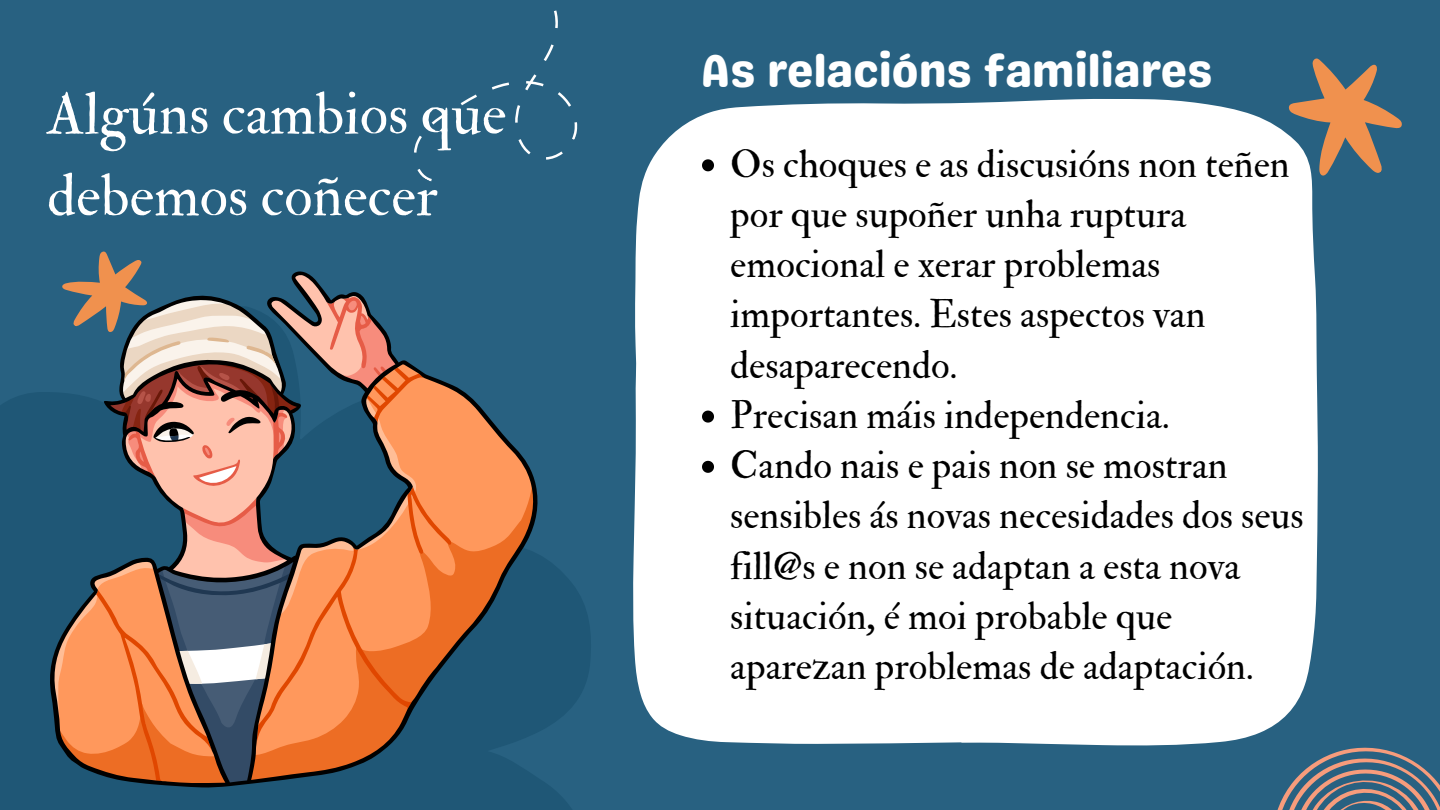
<style>
.page{position:relative;width:1440px;height:810px;background:#286181}
.page>*{position:absolute;margin:0;border:0;box-sizing:border-box;transform-origin:0 0}
.t1{font:58.8px/81.8px "IM FELL Double Pica Roman";color:#fff}
.t2{font:46px "Genty Sans";color:#fff}
.t3{font:38.7px/50.2px "IM FELL Double Pica Roman";color:#000}
</style>
<div class="page">
<svg style="left:0;top:392px;width:591px;height:418px;fill:#1f5776"></svg>
<div style="left:633px;top:99px;width:685px;height:647px;background:#fff"></div>
<svg style="left:702px;top:159px;width:12px;height:12px"></svg>
<svg style="left:702px;top:411px;width:12px;height:12px"></svg>
<svg style="left:702px;top:461px;width:12px;height:12px"></svg>
<svg style="left:1264px;top:58px;width:138px;height:143px"></svg>
<svg style="left:414px;top:10px;width:164px;height:172px"></svg>
<svg style="left:1277px;top:747px;width:163px;height:63px"></svg>
<svg style="left:50px;top:384px;width:487px;height:403px"></svg>
<svg style="left:47px;top:251px;width:404px;height:535px"></svg>
<p class="t1" style="left:47px;top:74px;width:461px">Algúns cambios que debemos coñecer</p>
<p class="t2" style="left:701px;top:43px;width:513px">As relacións familiares</p>
<p class="t3" style="left:730px;top:139px;width:561px">Os choques e as discusións non teñen por que supoñer unha ruptura emocional e xerar problemas importantes. Estes aspectos van desaparecendo.</p>
<p class="t3" style="left:730px;top:391px;width:441px">Precisan máis independencia.</p>
<p class="t3" style="left:730px;top:441px;width:575px">Cando nais e pais non se mostran sensibles ás novas necesidades dos seus fill@s e non se adaptan a esta nova situación, é moi probable que aparezan problemas de adaptación.</p>
</div>
